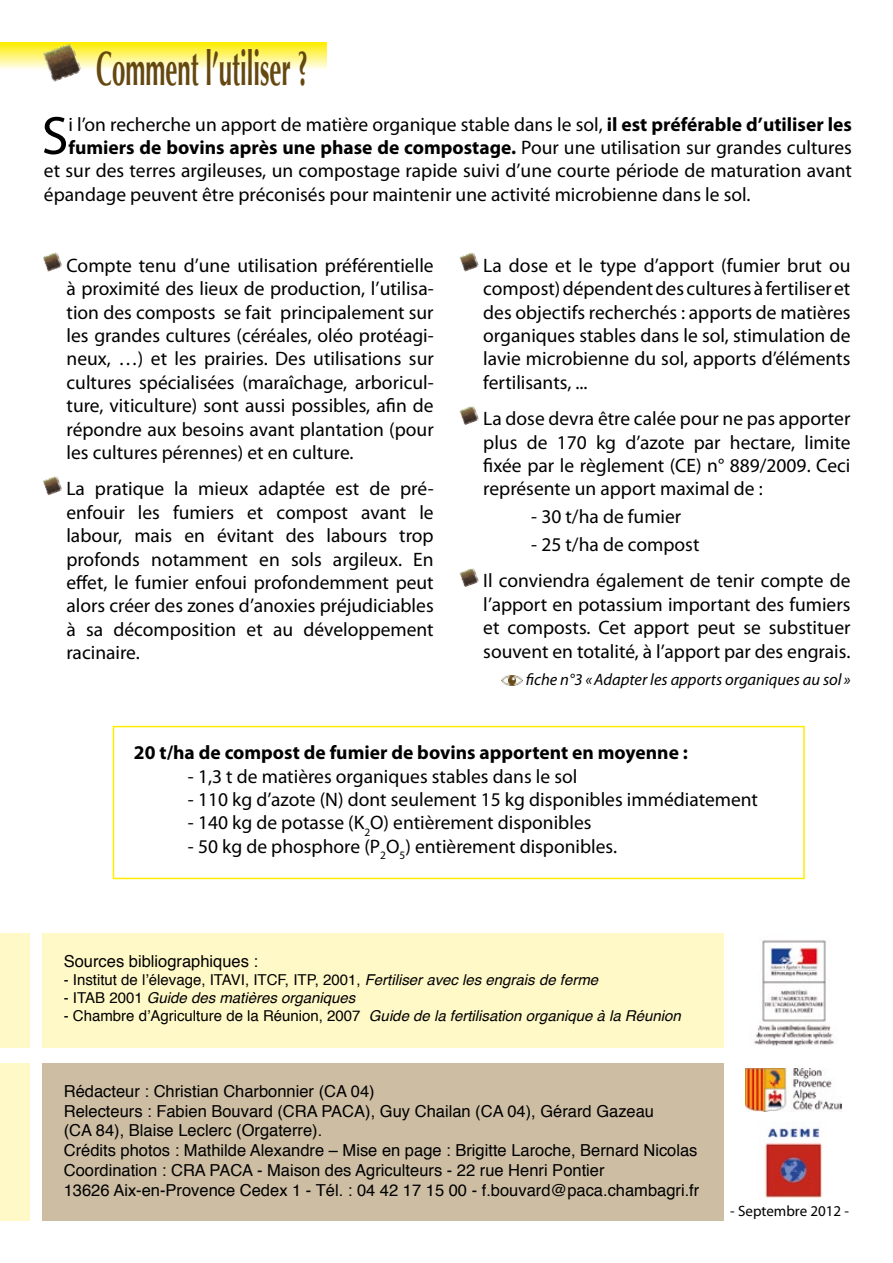
<style>
.page{position:relative;width:893px;height:1263px;background:#fff}
.page>*{position:absolute;margin:0;border:0;box-sizing:border-box;transform-origin:0 0}
.t1{font:54.15px "Myriad Pro";color:#000}
.t2{font:700 48px "Optima";color:#65480f;scale:.5 1}
.t3{font:19.5px/23.4px "Myriad Pro";color:#000;text-align:justify}
.t4{font:700 19.5px "Myriad Pro";color:#000}
.t5{font:16.5px/19.8px "Helvetica";color:#000}
.t6{font:italic 16.5px "Myriad Pro";color:#000}
.t7{font:italic 15px "Helvetica";color:#000}
.t8{font:15px "Helvetica";color:#000}
.t9{font:15px "Myriad Pro";color:#000}
.s1{font-weight:700}
.s2{font-weight:400}
.s3{font-style:italic}
.s4{font-style:normal}
</style>
<div class="page">
<svg style="left:0;top:43px;width:327px;height:26px;background:#fef478"></svg>
<img style="left:43px;top:43px;width:39px;height:39px">
<div style="left:43px;top:1063px;width:681px;height:157px;background:#ccbda3"></div>
<div style="left:43px;top:933px;width:681px;height:114px;background:#fff9c7"></div>
<div style="left:0;top:1063px;width:30px;height:157px;background:#fff9c7"></div>
<div style="left:0;top:933px;width:30px;height:114px;background:#fff9c7"></div>
<img style="left:764px;top:1121px;width:59px;height:77px">
<img style="left:746px;top:1068px;width:96px;height:43px">
<img style="left:43px;top:252px;width:19px;height:20px">
<img style="left:43px;top:476px;width:19px;height:19px">
<img style="left:459px;top:252px;width:20px;height:20px">
<img style="left:459px;top:405px;width:20px;height:20px">
<img style="left:459px;top:567px;width:20px;height:20px">
<img style="left:754px;top:940px;width:80px;height:106px">
<div style="left:113px;top:726px;width:692px;height:153px;border:2px solid #ffed00"></div>
<img style="left:501px;top:675px;width:22px;height:10px">
<h2 class="t2" style="left:96px;top:41px;width:426px">Comment l’utiliser ?</h2>
<h1 class="t1" style="left:42px;top:102px;width:28px">S</h1>
<p class="t3" style="left:68px;top:112px;width:785px">i l’on recherche un apport de matière organique stable dans le sol, <span class="s1">il est préférable d’utiliser les</span></p>
<p class="t4" style="left:68px;top:135px;width:785px">fumiers de bovins après une phase de compostage. <span class="s2">Pour une utilisation sur grandes cultures</span></p>
<p class="t3" style="left:44px;top:159px;width:809px">et sur des terres argileuses, un compostage rapide suivi d’une courte période de maturation avant</p>
<p class="t3" style="left:44px;top:182px;width:708px">épandage peuvent être préconisés pour maintenir une activité microbienne dans le sol.</p>
<p class="t3" style="left:67px;top:253px;width:369px">Compte tenu d’une utilisation préférentielle à proximité des lieux de production, l’utilisa&shy;tion des composts se fait principalement sur les grandes cultures (céréales, oléo protéagi&shy;neux, …) et les prairies. Des utilisations sur cultures spécialisées (maraîchage, arboricul&shy;ture, viticulture) sont aussi possibles, afin de répondre aux besoins avant plantation (pour les cultures pérennes) et en culture.</p>
<p class="t3" style="left:66px;top:477px;width:369px">La pratique la mieux adaptée est de pré&shy;enfouir les fumiers et compost avant le labour, mais en évitant des labours trop profonds notamment en sols argileux. En effet, le fumier enfoui profondemment peut alors créer des zones d’anoxies préjudiciables à sa décomposition et au développement racinaire.</p>
<p class="t3" style="left:483px;top:253px;width:369px">La dose et le type d’apport (fumier brut ou compost) dépendent des cultures à fertiliser et des objectifs recherchés : apports de matières organiques stables dans le sol, stimulation de lavie microbienne du sol, apports d’éléments fertilisants, ...</p>
<p class="t3" style="left:483px;top:407px;width:369px">La dose devra être calée pour ne pas apporter plus de 170 kg d’azote par hectare, limite fixée par le règlement (CE) n° 889/2009. Ceci représente un apport maximal de :</p>
<p class="t3" style="left:531px;top:505px;width:152px">- 30 t/ha de fumier</p>
<p class="t3" style="left:483px;top:526px;width:369px;line-height:36.6px;text-indent:48px">- 25 t/ha de compost<br>Il conviendra également de tenir compte de</p>
<p class="t3" style="left:483px;top:592px;width:369px">l’apport en potassium important des fumiers et composts. Cet apport peut se substituer souvent en totalité, à l’apport par des engrais.</p>
<p class="t6" style="left:526px;top:670px;width:326px">fiche n°3 «Adapter les apports organiques au sol »</p>
<p class="t4" style="left:134px;top:740px;width:556px">20 t/ha de compost de fumier de bovins apportent en moyenne :</p>
<p class="t3" style="left:188px;top:764px;width:391px">- 1,3 t de matières organiques stables dans le sol</p>
<p class="t3" style="left:188px;top:787px;width:572px">- 110 kg d’azote (N) dont seulement 15 kg disponibles immédiatement</p>
<p class="t3" style="left:188px;top:811px;width:405px">- 140 kg de potasse (K<sub>2</sub>O) entièrement disponibles</p>
<p class="t3" style="left:188px;top:834px;width:431px">- 50 kg de phosphore (P<sub>2</sub>O<sub>5</sub>) entièrement disponibles.</p>
<p class="t5" style="left:64px;top:951px;width:196px">Sources bibliographiques :</p>
<p class="t8" style="left:64px;top:968px;width:536px">- Institut de l’élevage, ITAVI, ITCF, ITP, 2001, <span class="s3">Fertiliser avec les engrais de ferme</span></p>
<p class="t7" style="left:64px;top:985px;width:293px"><span class="s4">- ITAB 2001</span> Guide des matières organiques</p>
<p class="t7" style="left:64px;top:1003px;width:618px"><span class="s4">- Chambre d’Agriculture de la Réunion, 2007</span> Guide de la fertilisation organique à la Réunion</p>
<p class="t5" style="left:64px;top:1081px;width:637px">Rédacteur : Christian Charbonnier (CA 04)<br>Relecteurs : Fabien Bouvard (CRA PACA), Guy Chailan (CA 04), Gérard Gazeau<br>(CA 84), Blaise Leclerc (Orgaterre).<br>Crédits photos : Mathilde Alexandre – Mise en page : Brigitte Laroche, Bernard Nicolas Coordination : CRA PACA - Maison des Agriculteurs - 22 rue Henri Pontier<br>13626 Aix-en-Provence Cedex 1 - Tél. : 04 42 17 15 00 - f.bouvard@paca.chambagri.fr</p>
<p class="t9" style="left:730px;top:1201px;width:120px">- Septembre 2012 -</p>
</div>
